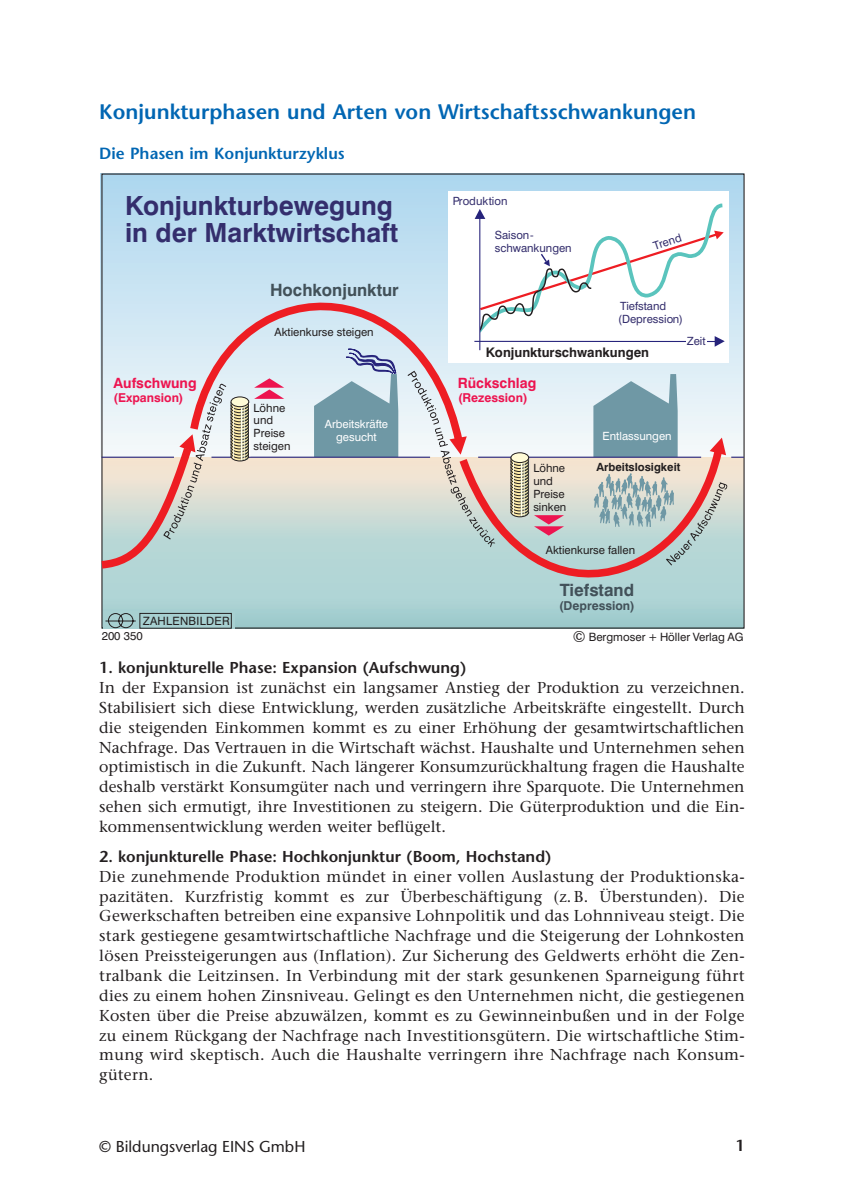
<style>
.page{position:relative;width:844px;height:1191px;background:#fff}
.page>*{position:absolute;margin:0;border:0;box-sizing:border-box;transform-origin:0 0}
.t1{font:700 26.43px/26.9px "Swiss 721 BT";color:#342e6d}
.t2{font:600 21px "Stone Sans Std";color:#0166b3}
.t3{font:700 16.97px "Swiss 721 BT";color:#425159}
.t4{font:600 16.1px "Stone Sans Std";color:#0166b3}
.t5{font:500 15.75px/19.8px "Stone Serif Std";letter-spacing:.01em;color:#231f20;text-align:justify}
.t6{font:600 15.75px "Stone Sans Std";color:#231f20}
.t7{font:500 15.75px "Stone Sans Std";color:#231f20}
.t8{font:700 14.17px "Swiss 721 BT";color:#ed1450}
.t9{font:700 13.12px "Swiss 721 BT";color:#231f20}
.t10{font:700 12.25px "Swiss 721 BT";color:#ed1450}
.t11{font:700 12.25px "Swiss 721 BT";color:#425159}
.t12{font:11.55px "Swiss 721 BT";color:#231f20}
.t13{font:11.38px/13px "Swiss 721 BT";color:#231f20}
.t14{font:11.38px/13px "Swiss 721 BT";color:#342e6d}
.t15{font:11.38px/13px "Swiss 721 BT";color:#fff;text-align:center}
.t16{font:700 11.38px "Swiss 721 BT";color:#231f20}
.t17{font:11.38px "Swiss 721 BT";letter-spacing:.02em;color:#231f20}
.s1{font-size:15.4px}
</style>
<div class="page">
<div style="left:101px;top:174px;width:642px;height:282px;background:linear-gradient(to bottom,#acd6ee,#f4f8fa)"></div>
<div style="left:448px;top:191px;width:280px;height:171px;background:#fff"></div>
<svg style="left:185px;top:263px;width:129px;height:176px;background:#d5dce7"></svg>
<svg style="left:100px;top:439px;width:627px;height:190px;background:#b4cdcd"></svg>
<svg style="left:163px;top:378px;width:121px;height:161px;background:#dad0cc"></svg>
<div style="left:231px;top:397px;width:18px;height:10px;background:#fffbd6;border-radius:50%"></div>
<div style="left:231px;top:396px;width:18px;height:11px;border:1px solid #231f20;border-radius:50%"></div>
<hr style="left:249px;top:403px;width:1px;height:53px;background:#fff">
<svg style="left:314px;top:202px;width:429px;height:363px"></svg>
<div style="left:511px;top:453px;width:17px;height:9px;background:#fffbd6;border-radius:50%"></div>
<div style="left:510px;top:452px;width:19px;height:11px;border:1px solid #231f20;border-radius:50%"></div>
<hr style="left:529px;top:459px;width:1px;height:53px;background:#e3dcd2">
<h2 class="t2" style="left:99px;top:99px;width:598px">Konjunkturphasen und Arten von Wirtschaftsschwankungen</h2>
<p class="t4" style="left:99px;top:143px;width:247px">Die Phasen im Konjunkturzyklus</p>
<h1 class="t1" style="left:125px;top:192px;width:274px">Konjunkturbewegung in der Marktwirtschaft</h1>
<p class="t3" style="left:270px;top:279px;width:130px">Hochkonjunktur</p>
<p class="t8" style="left:113px;top:374px;width:85px">Aufschwung</p>
<p class="t10" style="left:113px;top:390px;width:71px">(Expansion)</p>
<p class="t13" style="left:274px;top:325px;width:101px">Aktienkurse steigen</p>
<p class="t13" style="left:253px;top:401px;width:38px">Löhne und<br>Preise steigen</p>
<p class="t15" style="left:325px;top:417px;width:65px">Arbeitskräfte gesucht</p>
<p class="t17" style="left:143px;top:614px;width:88px">ZAHLENBILDER</p>
<p class="t14" style="left:452px;top:194px;width:56px">Produktion</p>
<p class="t14" style="left:494px;top:228px;width:78px">Saison&shy;schwankungen</p>
<p class="t14" style="left:651px;top:240px;width:30px;rotate:-18deg">Trend</p>
<p class="t14" style="left:618px;top:299px;width:66px">Tiefstand (Depression)</p>
<p class="t14" style="left:686px;top:335px;width:20px">Zeit</p>
<p class="t9" style="left:486px;top:345px;width:165px">Konjunkturschwankungen</p>
<p class="t8" style="left:457px;top:374px;width:80px">Rückschlag</p>
<p class="t10" style="left:458px;top:390px;width:71px">(Rezession)</p>
<p class="t13" style="left:533px;top:461px;width:35px">Löhne und<br>Preise sinken</p>
<p class="t15" style="left:602px;top:430px;width:71px">Entlassungen</p>
<p class="t16" style="left:596px;top:460px;width:85px">Arbeitslosigkeit</p>
<p class="t13" style="left:545px;top:543px;width:91px">Aktienkurse fallen</p>
<p class="t3" style="left:559px;top:579px;width:76px">Tiefstand</p>
<p class="t11" style="left:559px;top:598px;width:77px">(Depression)</p>
<p class="t12" style="left:102px;top:629px;width:43px">200 350</p>
<p class="t13" style="left:572px;top:630px;width:172px"><span class="s1">©</span> Bergmoser + Höller Verlag AG</p>
<p class="t6" style="left:99px;top:658px;width:368px">1. konjunkturelle Phase: Expansion (Aufschwung)</p>
<p class="t5" style="left:99px;top:677px;width:646px">In der Expansion ist zunächst ein langsamer Anstieg der Produktion zu verzeichnen.<br>Stabilisiert sich diese Entwicklung, werden zusätzliche Arbeitskräfte eingestellt. Durch die steigenden Einkommen kommt es zu einer Erhöhung der gesamtwirtschaftlichen Nachfrage. Das Vertrauen in die Wirtschaft wächst. Haushalte und Unternehmen sehen optimistisch in die Zukunft. Nach längerer Konsumzurückhaltung fragen die Haushalte deshalb verstärkt Konsumgüter nach und verringern ihre Sparquote. Die Unternehmen sehen sich ermutigt, ihre Investitionen zu steigern. Die Güterproduktion und die Ein&shy;kommensentwicklung werden weiter beflügelt.</p>
<p class="t6" style="left:99px;top:847px;width:453px">2. konjunkturelle Phase: Hochkonjunktur (Boom, Hochstand)</p>
<p class="t5" style="left:99px;top:866px;width:646px">Die zunehmende Produktion mündet in einer vollen Auslastung der Produktionska&shy;pazitäten. Kurzfristig kommt es zur Überbeschäftigung (z. B. Überstunden). Die Gewerkschaften betreiben eine expansive Lohnpolitik und das Lohnniveau steigt. Die stark gestiegene gesamtwirtschaftliche Nachfrage und die Steigerung der Lohnkosten lösen Preissteigerungen aus (Inflation). Zur Sicherung des Geldwerts erhöht die Zen&shy;tralbank die Leitzinsen. In Verbindung mit der stark gesunkenen Sparneigung führt dies zu einem hohen Zinsniveau. Gelingt es den Unternehmen nicht, die gestiegenen Kosten über die Preise abzuwälzen, kommt es zu Gewinneinbußen und in der Folge zu einem Rückgang der Nachfrage nach Investitionsgütern. Die wirtschaftliche Stim&shy;mung wird skeptisch. Auch die Haushalte verringern ihre Nachfrage nach Konsum&shy;gütern.</p>
<p class="t7" style="left:99px;top:1136px;width:207px">© Bildungsverlag EINS GmbH</p>
<p class="t6" style="left:735px;top:1135px;width:11px">1</p>
</div>
